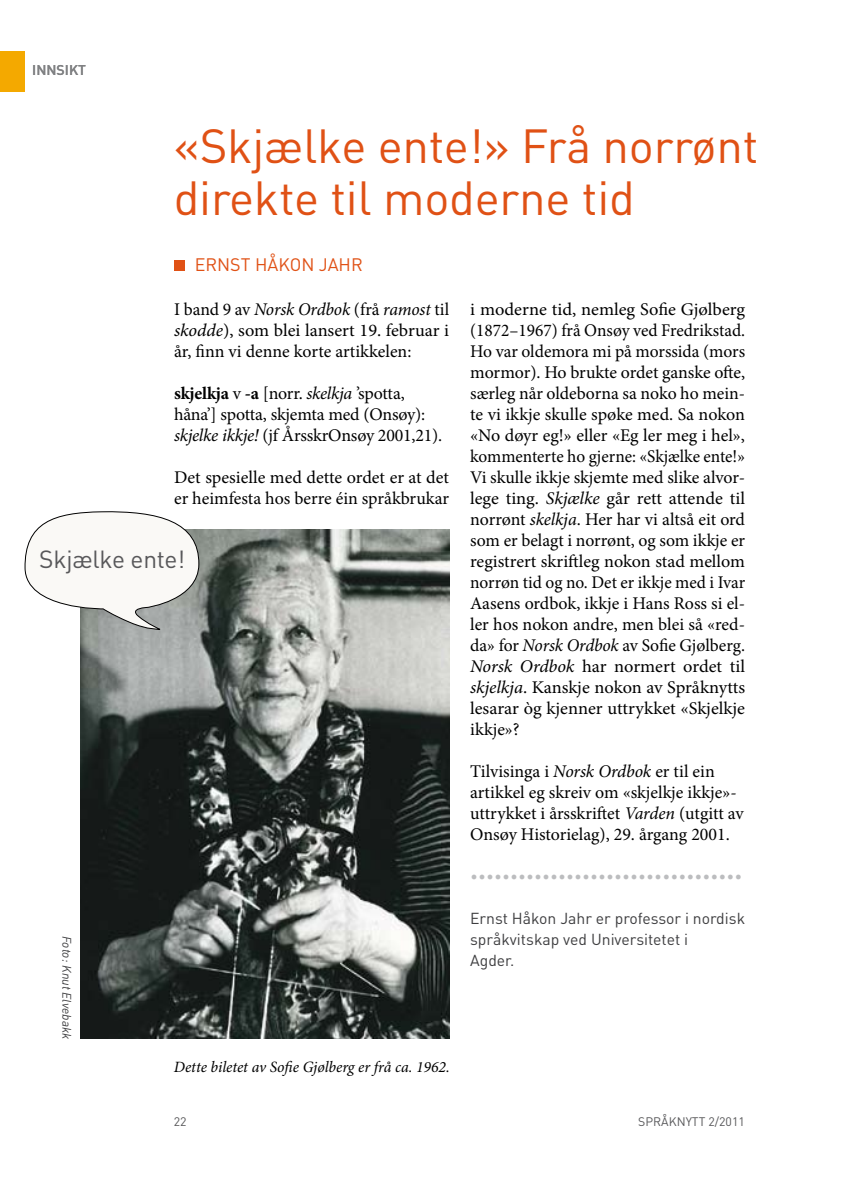
<style>
.page{position:relative;width:844px;height:1191px;background:#fff}
.page>*{position:absolute;margin:0;border:0;box-sizing:border-box;transform-origin:0 0}
.t1{font:47.25px/52.5px "DIN";letter-spacing:-.005em;color:#e05115}
.t2{font:700 31.5px "Minion Pro";color:#bcbdbf}
.t3{font:24.5px "DIN";letter-spacing:-.01em;color:#58585a}
.t4{font:17.85px/21px "Minion Pro";color:#000}
.t5{font:17.85px "DIN";color:#e05115}
.t6{font:15.75px/21px "DIN";color:#3e3e40}
.t7{font:italic 15.75px "Minion Pro";letter-spacing:-.005em;color:#000}
.t8{font:500 14px "DIN";color:#808183}
.t9{font:12.25px "DIN";color:#58585a}
.t10{font:italic 12.25px "DIN";color:#3e3e40}
.s1{font-style:italic}
.s2{font-weight:700}
</style>
<div class="page">
<div style="left:0;top:51px;width:25px;height:41px;background:#f4a900"></div>
<img style="left:80px;top:529px;width:369px;height:509px">
<svg style="left:24px;top:511px;width:175px;height:119px"></svg>
<div style="left:174px;top:260px;width:10px;height:11px;background:#e05115"></div>
<p class="t8" style="left:32px;top:61px;width:13px">INNSI</p>
<p class="t8" style="left:69px;top:61px;width:19px">KT</p>
<h1 class="t1" style="left:174px;top:118px;width:586px">«Skjælke ente!» Frå norrønt direkte til moderne tid</h1>
<p class="t5" style="left:195px;top:254px;width:169px">ERNST HÅKON JAHR</p>
<p class="t4" style="left:174px;top:299px;width:276px;text-align:justify">I band 9 av <span class="s1">Norsk Ordbok</span> (frå <span class="s1">ramost</span> til <span class="s1">skodde</span>), som blei lansert 19. februar i år, finn vi denne korte artikkelen:</p>
<p class="t4" style="left:174px;top:383px;width:269px"><span class="s2">skjelkja</span> v <span class="s2">-a</span> [norr. <span class="s1">skelkja</span> ’spotta, håna’] spotta, skjemta med (Onsøy): <span class="s1">skjelke ikkje!</span> (jf ÅrsskrOnsøy 2001,21).</p>
<p class="t4" style="left:174px;top:467px;width:276px">Det spesielle med dette ordet er at det er heimfesta hos berre éin språkbrukar</p>
<h3 class="t3" style="left:39px;top:543px;width:147px">Skjælke ente!</h3>
<p class="t10" style="left:75px;top:936px;width:105px;rotate:90deg">Foto: Knut Elvebakk</p>
<p class="t7" style="left:174px;top:1056px;width:277px">Dette biletet av Sofie Gjølberg er frå ca. 1962.</p>
<p class="t4" style="left:470px;top:299px;width:276px;text-align:justify">i moderne tid, nemleg Sofie Gjølberg (1872–1967) frå Onsøy ved Fredrikstad.<br>Ho var oldemora mi på morssida (mors mormor). Ho brukte ordet ganske ofte, særleg når oldeborna sa noko ho mein&shy;te vi ikkje skulle spøke med. Sa nokon «No døyr eg!» eller «Eg ler meg i hel», kommenterte ho gjerne: «Skjælke ente!» Vi skulle ikkje skjemte med slike alvor&shy;lege ting. <span class="s1">Skjælke</span> går rett attende til norrønt <span class="s1">skelkja</span>. Her har vi altså eit ord som er belagt i norrønt, og som ikkje er registrert skriftleg nokon stad mellom norrøn tid og no. Det er ikkje med i Ivar Aasens ordbok, ikkje i Hans Ross si el&shy;ler hos nokon andre, men blei så «red&shy;da» for <span class="s1">Norsk Ordbok</span> av Sofie Gjølberg.<br><span class="s1">Norsk Ordbok</span> har normert ordet til <span class="s1">skjelkja</span>. Kanskje nokon av Språknytts lesarar òg kjenner uttrykket «Skjelkje ikkje»?</p>
<p class="t4" style="left:470px;top:761px;width:275px">Tilvisinga i <span class="s1">Norsk Ordbok</span> er til ein artikkel eg skreiv om «skjelkje ikkje»- uttrykket i årsskriftet <span class="s1">Varden</span> (utgitt av Onsøy Historielag), 29. årgang 2001.</p>
<h2 class="t2" style="left:470px;top:846px;width:274px">..................................</h2>
<p class="t6" style="left:470px;top:908px;width:276px">Ernst Håkon Jahr er professor i nordisk språkvitskap ved Universitetet i<br>Agder.</p>
<p class="t9" style="left:174px;top:1113px;width:14px">22</p>
<p class="t9" style="left:638px;top:1113px;width:108px">SPRÅKNYTT 2/2011</p>
</div>
